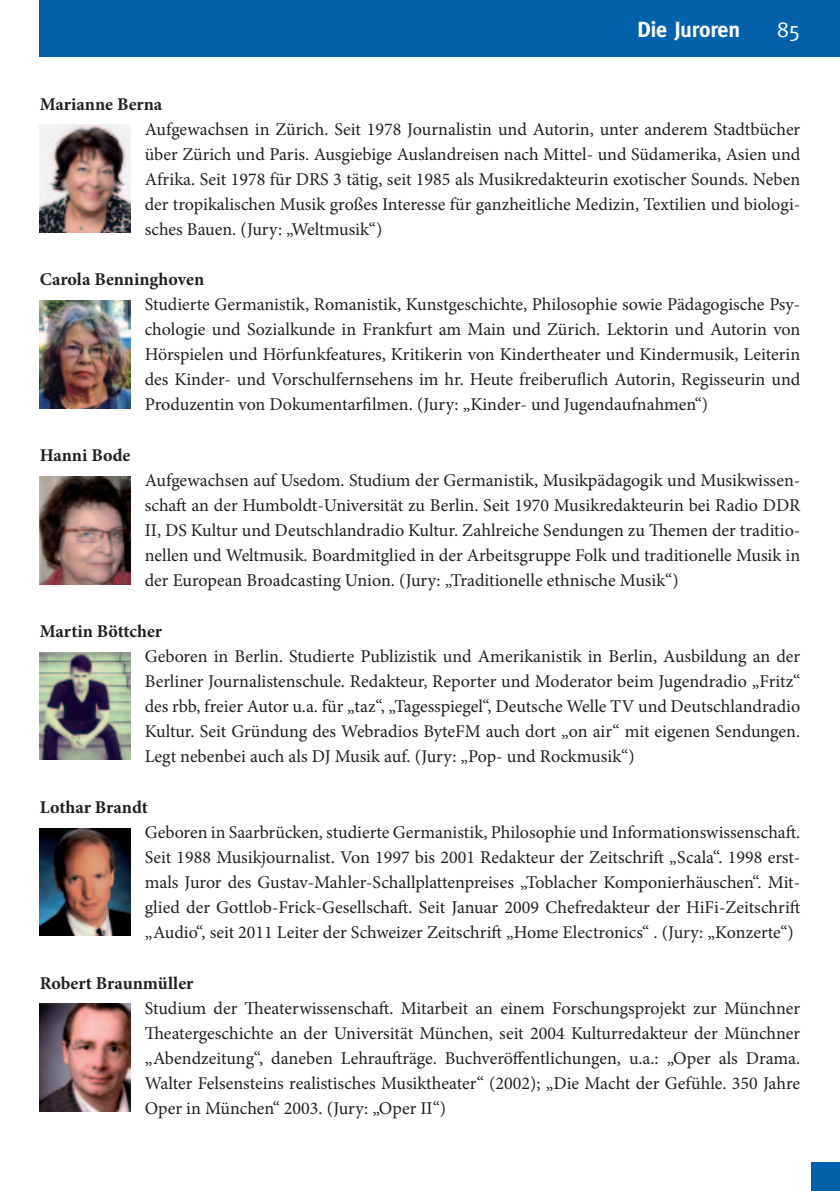
<style>
.page{position:relative;width:840px;height:1191px;background:#fff}
.page>*{position:absolute;margin:0;border:0;box-sizing:border-box;transform-origin:0 0}
.t1{font:700 22px "Meta";letter-spacing:-.005em;color:#fff}
.t2{font:22px "Meta";color:#fff}
.t3{font:18px/25px "Minion Pro";color:#231f20;text-align:justify}
.t4{font:700 18px "Minion Pro";color:#231f20}
</style>
<div class="page">
<img style="left:40px;top:125px;width:90px;height:107px">
<img style="left:40px;top:300px;width:90px;height:108px">
<img style="left:40px;top:476px;width:90px;height:108px">
<img style="left:40px;top:652px;width:90px;height:108px">
<img style="left:40px;top:828px;width:90px;height:107px">
<img style="left:40px;top:1003px;width:90px;height:108px">
<div style="left:40px;top:0;width:799px;height:57px;background:#0161ab"></div>
<div style="left:811px;top:1162px;width:28px;height:29px;background:#0161ab"></div>
<p class="t1" style="left:637px;top:16px;width:104px">Die Juroren</p>
<p class="t2" style="left:776px;top:16px;width:25px">85</p>
<p class="t4" style="left:40px;top:91px;width:124px">Marianne Berna</p>
<p class="t3" style="left:145px;top:116px;width:656px">Aufgewachsen in Zürich. Seit 1978 Journalistin und Autorin, unter anderem Stadtbücher über Zürich und Paris. Ausgiebige Auslandreisen nach Mittel- und Südamerika, Asien und Afrika. Seit 1978 für DRS 3 tätig, seit 1985 als Musikredakteurin exotischer Sounds. Neben der tropikalischen Musik großes Interesse für ganzheitliche Medizin, Textilien und biologi&shy;sches Bauen. (Jury: „Weltmusik“)</p>
<p class="t4" style="left:40px;top:267px;width:166px">Carola Benninghoven</p>
<p class="t3" style="left:145px;top:292px;width:656px">Studierte Germanistik, Romanistik, Kunstgeschichte, Philosophie sowie Pädagogische Psy&shy;chologie und Sozialkunde in Frankfurt am Main und Zürich. Lektorin und Autorin von Hörspielen und Hörfunkfeatures, Kritikerin von Kindertheater und Kindermusik, Leiterin des Kinder- und Vorschulfernsehens im hr. Heute freiberuflich Autorin, Regisseurin und Produzentin von Dokumentarfilmen. (Jury: „Kinder- und Jugendaufnahmen“)</p>
<p class="t4" style="left:40px;top:443px;width:92px">Hanni Bode</p>
<p class="t3" style="left:145px;top:468px;width:656px">Aufgewachsen auf Usedom. Studium der Germanistik, Musikpädagogik und Musikwissen&shy;schaft an der Humboldt-Universität zu Berlin. Seit 1970 Musikredakteurin bei Radio DDR II, DS Kultur und Deutschlandradio Kultur. Zahlreiche Sendungen zu Themen der traditio&shy;nellen und Weltmusik. Boardmitglied in der Arbeitsgruppe Folk und traditionelle Musik in der European Broadcasting Union. (Jury: „Traditionelle ethnische Musik“)</p>
<p class="t4" style="left:40px;top:618px;width:124px">Martin Böttcher</p>
<p class="t3" style="left:145px;top:644px;width:656px">Geboren in Berlin. Studierte Publizistik und Amerikanistik in Berlin, Ausbildung an der Berliner Journalistenschule. Redakteur, Reporter und Moderator beim Jugendradio „Fritz“ des rbb, freier Autor u.a. für „taz“, „Tagesspiegel“, Deutsche Welle TV und Deutschlandradio Kultur. Seit Gründung des Webradios ByteFM auch dort „on air“ mit eigenen Sendungen.<br>Legt nebenbei auch als DJ Musik auf. (Jury: „Pop- und Rockmusik“)</p>
<p class="t4" style="left:40px;top:794px;width:110px">Lothar Brandt</p>
<p class="t3" style="left:145px;top:819px;width:656px">Geboren in Saarbrücken, studierte Germanistik, Philosophie und Informationswissenschaft.<br>Seit 1988 Musikjournalist. Von 1997 bis 2001 Redakteur der Zeitschrift „Scala“. 1998 erst&shy;mals Juror des Gustav-Mahler-Schallplattenpreises „Toblacher Komponierhäuschen“. Mit&shy;glied der Gottlob-Frick-Gesellschaft. Seit Januar 2009 Chefredakteur der HiFi-Zeitschrift „Audio“, seit 2011 Leiter der Schweizer Zeitschrift „Home Electronics“ . (Jury: „Konzerte“)</p>
<p class="t4" style="left:40px;top:970px;width:155px">Robert Braunmüller</p>
<p class="t3" style="left:145px;top:995px;width:656px">Studium der Theaterwissenschaft. Mitarbeit an einem Forschungsprojekt zur Münchner Theatergeschichte an der Universität München, seit 2004 Kulturredakteur der Münchner „Abendzeitung“, daneben Lehraufträge. Buchveröffentlichungen, u.a.: „Oper als Drama.<br>Walter Felsensteins realistisches Musiktheater“ (2002); „Die Macht der Gefühle. 350 Jahre Oper in München“ 2003. (Jury: „Oper II“)</p>
</div>
